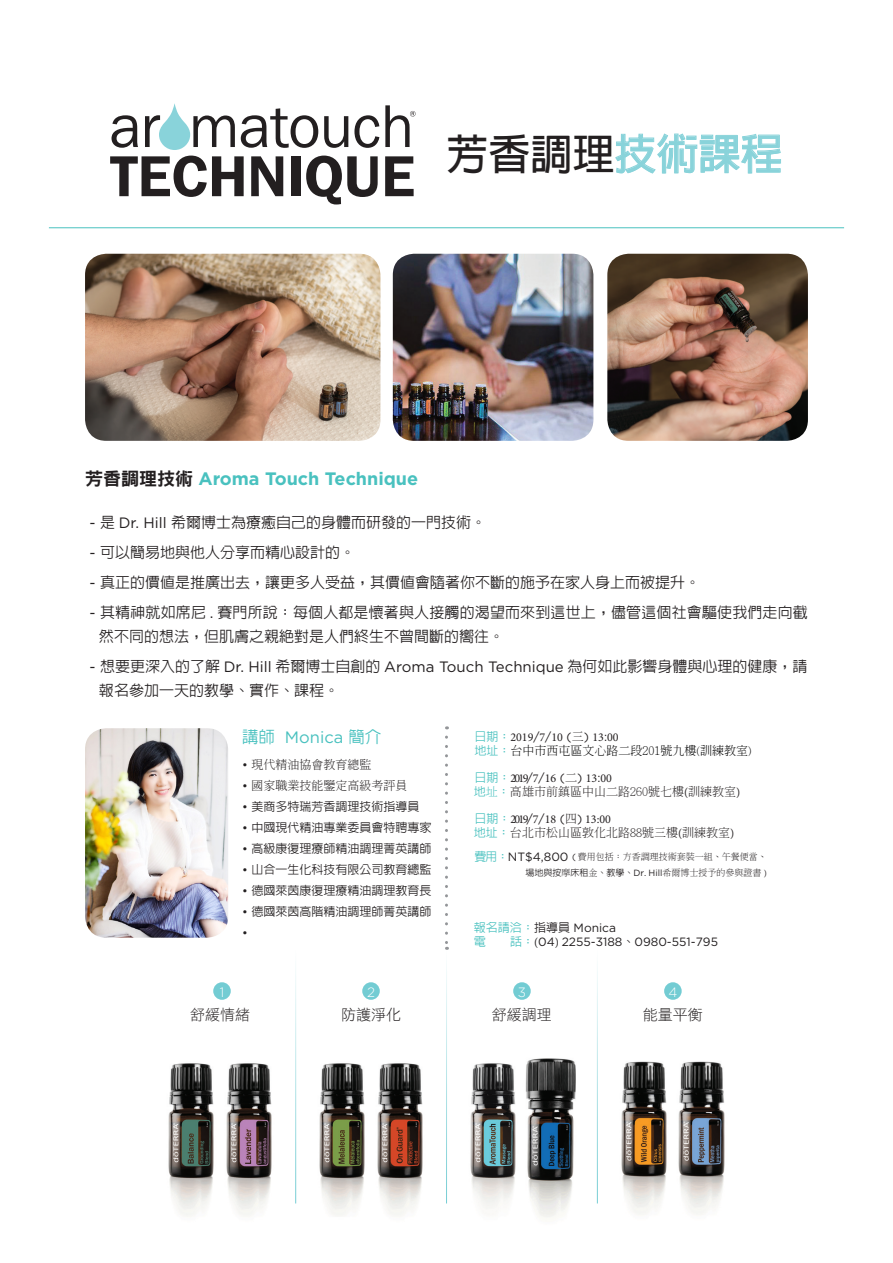
<style>
.page{position:relative;width:893px;height:1263px;background:#fff}
.page>*{position:absolute;margin:0;border:0;box-sizing:border-box;transform-origin:0 0}
.heads{font:700 42px "AR Hei B5";color:#231f20}
.t1{font:700 18px "Gotham";color:#49c1bf}
.t2{font:16.5px "Gotham";color:#49c1bf}
.t3{font:500 15px "AR Hei B5";color:#231f20}
.t4{font:15px "DF Hei Std W3";color:#231f20}
.t5{font:300 13.5px "Gotham";color:#fff}
.t6{font:300 12px/14.4px "Adobe Ming Std";color:#231f20}
.t7{font:500 12px/21px "AR Hei B5";color:#231f20}
.t8{font:300 12px/14px "Adobe Ming Std";color:#000}
.t9{font:12px "Gotham";color:#231f20}
.t10{font:500 12px/14.4px "AR Hei B5";color:#49c1bf}
.t11{font:300 9px/16.4px "Adobe Ming Std";color:#231f20;text-align:right}
.s1{color:#89d3da}
.s2{font-family:"DF Hei Std W9";font-weight:400;color:#231f20}
.s3{font-family:"Gotham";font-weight:400}
.s4{font-family:"AR Hei B5";font-weight:500}
.s5{font-family:"AR Hei B5";font-weight:500;color:#49c1bf}
.s6{font-family:"Minion Pro";font-weight:400;color:#231f20}
.s7{font-family:"Gotham";font-weight:400;color:#231f20}
.s8{color:#231f20}
.s9{font-family:"Minion Pro";font-weight:400}
.s10{color:#49c1bf}
.s11{font-family:"AR Hei B5";font-weight:500;font-size:12px;color:#49c1bf}
.s12{font-family:"Gotham";font-weight:400;font-size:12px}
.s13{font-family:"Minion Pro"}
</style>
<div class="page">
<img style="left:85px;top:254px;width:295px;height:187px">
<img style="left:393px;top:254px;width:200px;height:187px">
<img style="left:607px;top:254px;width:201px;height:187px">
<svg style="left:615px;top:133px;width:166px;height:41px"></svg>
<hr style="left:49px;top:227px;width:795px;height:1px;background:#49c1bf">
<svg style="left:112px;top:115px;width:26px;height:33px"></svg>
<svg style="left:241px;top:108px;width:77px;height:40px"></svg>
<svg style="left:324px;top:116px;width:24px;height:32px"></svg>
<svg style="left:354px;top:115px;width:25px;height:33px"></svg>
<svg style="left:385px;top:105px;width:31px;height:42px"></svg>
<svg style="left:110px;top:156px;width:134px;height:41px"></svg>
<svg style="left:251px;top:156px;width:32px;height:40px"></svg>
<div style="left:291px;top:156px;width:9px;height:40px;background:#231f20"></div>
<svg style="left:306px;top:156px;width:72px;height:48px"></svg>
<svg style="left:385px;top:156px;width:29px;height:40px"></svg>
<svg style="left:145px;top:103px;width:90px;height:47px"></svg>
<img style="left:85px;top:728px;width:143px;height:210px">
<hr style="left:295px;top:949px;width:1px;height:254px;background:#73ccd3">
<hr style="left:446px;top:949px;width:1px;height:254px;background:#73ccd3">
<hr style="left:597px;top:949px;width:1px;height:254px;background:#73ccd3">
<img style="left:168px;top:1063px;width:46px;height:154px">
<img style="left:226px;top:1063px;width:46px;height:153px">
<img style="left:319px;top:1063px;width:46px;height:153px">
<img style="left:377px;top:1063px;width:46px;height:153px">
<img style="left:470px;top:1063px;width:46px;height:146px">
<img style="left:525px;top:1058px;width:51px;height:160px">
<img style="left:621px;top:1061px;width:104px;height:154px">
<div style="left:213px;top:982px;width:18px;height:18px;background:#73ccd3;border-radius:50%"></div>
<div style="left:362px;top:982px;width:18px;height:18px;background:#73ccd3;border-radius:50%"></div>
<div style="left:513px;top:982px;width:18px;height:18px;background:#73ccd3;border-radius:50%"></div>
<div style="left:664px;top:982px;width:18px;height:18px;background:#73ccd3;border-radius:50%"></div>
<svg style="left:445px;top:737px;width:3px;height:213px"></svg>
<p class="heads" style="left:446px;top:133px;width:338px">芳香調理<span class="s1">技術課程</span></p>
<p class="t1" style="left:85px;top:468px;width:335px"><span class="s2">芳香調理技術</span> Aroma Touch Technique</p>
<p class="t3" style="left:90px;top:515px;width:398px"><span class="s3">-</span> 是 <span class="s3">Dr. Hill</span> 希爾博士為療癒自己的身體而研發的一門技術。</p>
<p class="t3" style="left:90px;top:545px;width:267px"><span class="s3">-</span> 可以簡易地與他人分享而精心設計的。</p>
<p class="t3" style="left:90px;top:575px;width:612px"><span class="s3">-</span> 真正的價值是推廣出去，讓更多人受益，其價值會隨著你不斷的施予在家人身上而被提升。</p>
<p class="t3" style="left:90px;top:605px;width:720px"><span class="s3">-</span> 其精神就如席尼 <span class="s3">.</span> 賽門所說：每個人都是懷著與人接觸的渴望而來到這世上，儘管這個社會驅使我們走向截</p>
<p class="t3" style="left:99px;top:629px;width:406px">然不同的想法，但肌膚之親絕對是人們終生不曾間斷的嚮往。</p>
<p class="t3" style="left:90px;top:659px;width:720px"><span class="s3">-</span> 想要更深入的了解 <span class="s3">Dr. Hill</span> 希爾博士自創的 <span class="s3">Aroma Touch Technique</span> 為何如此影響身體與心理的健康，請</p>
<p class="t3" style="left:99px;top:683px;width:241px">報名參加一天的教學、實作、課程。</p>
<p class="t2" style="left:242px;top:727px;width:141px"><span class="s4">講師</span> Monica <span class="s4">簡介</span></p>
<p class="t6" style="left:242px;top:757px;width:131px"><span class="s3">•</span> 現代精油協會教育總監</p>
<p class="t6" style="left:242px;top:778px;width:167px"><span class="s3">•</span> 國家職業技能鑒定高級考評員</p>
<p class="t7" style="left:242px;top:796px;width:179px"><span class="s3">•</span> 美商多特瑞芳香調理技術指導員</p>
<p class="t7" style="left:242px;top:817px;width:191px"><span class="s3">•</span> 中國現代精油專業委員會特聘專家</p>
<p class="t7" style="left:242px;top:838px;width:191px"><span class="s3">•</span> 高級康復理療師精油調理菁英講師</p>
<p class="t7" style="left:242px;top:859px;width:191px"><span class="s3">•</span> 山合一生化科技有限公司教育總監</p>
<p class="t7" style="left:242px;top:880px;width:191px"><span class="s3">•</span> 德國萊茵康復理療精油調理教育長</p>
<p class="t7" style="left:242px;top:901px;width:191px"><span class="s3">•</span> 德國萊茵高階精油調理師菁英講師<span class="s3">•</span></p>
<p class="t8" style="left:474px;top:729px;width:279px"><span class="s5">日期：</span><span class="s6">2019</span><span class="s7">/</span><span class="s6">7</span><span class="s7">/</span><span class="s6">10</span> <span class="s7">(</span><span class="s8">三</span><span class="s7">)</span> <span class="s6">13</span><span class="s7">:</span><span class="s6">00<br></span><span class="s5">地址：</span>台中市西屯區文心路二段201號九樓(訓練教室)</p>
<p class="t6" style="left:474px;top:770px;width:268px"><span class="s5">日期：</span><span class="s9">2019</span><span class="s3">/</span><span class="s9">7</span><span class="s3">/</span><span class="s9">16</span> <span class="s3">(</span>二<span class="s3">)</span> <span class="s9">13</span><span class="s3">:</span><span class="s9">00<br></span><span class="s5">地</span><span class="s10">址</span><span class="s5">：</span>高雄市前鎮區中山二路260號七樓<span class="s9">(</span>訓練教室<span class="s9">)</span></p>
<p class="t6" style="left:474px;top:811px;width:262px"><span class="s5">日期：</span><span class="s9">2019</span><span class="s3">/</span><span class="s9">7</span><span class="s3">/</span><span class="s9">18</span> <span class="s3">(</span>四<span class="s3">)</span> <span class="s9">13:00<br></span><span class="s5">地址：</span>台北市松山區敦化北路88號三樓<span class="s9">(</span>訓練教室<span class="s9">)</span></p>
<p class="t11" style="left:474px;top:848px;width:294px"><span class="s11">費用：</span><span class="s12">NT$4,800</span> <span class="s3">(</span> 費用包括：方香調理技術套裝一組、午餐便當、<span class="s4">場地與按</span>摩<span class="s4">床租</span>金<span class="s4">、教學、</span><span class="s3">Dr. Hill</span>希爾博士授予的參與證書 <span class="s9">)</span></p>
<p class="t10" style="left:474px;top:920px;width:144px">報名請洽：<span class="s8">指導員</span> <span class="s7">Monica</span>電</p>
<p class="t9" style="left:510px;top:934px;width:209px"><span class="s5">話：</span><span class="s13">(</span>04<span class="s13">)</span> 2255-3188<span class="s4">、</span>0980-551-795</p>
<p class="t5" style="left:220px;top:984px;width:6px">1</p>
<p class="t4" style="left:190px;top:1006px;width:62px">舒緩情緒</p>
<p class="t5" style="left:367px;top:984px;width:9px">2</p>
<p class="t4" style="left:341px;top:1006px;width:61px">防護淨化</p>
<p class="t5" style="left:518px;top:984px;width:10px">3</p>
<p class="t4" style="left:492px;top:1006px;width:61px">舒緩調理</p>
<p class="t5" style="left:668px;top:984px;width:10px">4</p>
<p class="t4" style="left:643px;top:1006px;width:61px">能量平衡</p>
</div>
